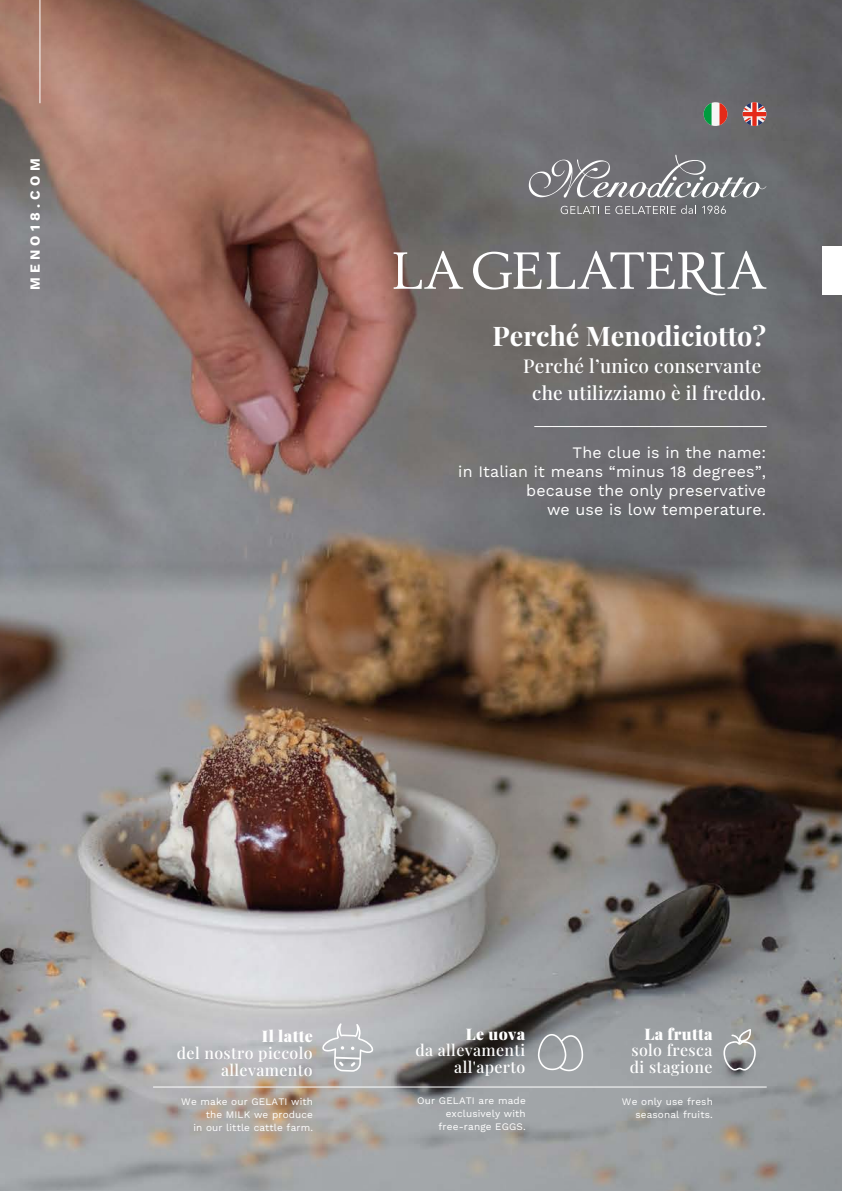
<style>
.page{position:relative;width:842px;height:1191px;background:#fff}
.page>*{position:absolute;margin:0;border:0;box-sizing:border-box;transform-origin:0 0}
.t1{font:700 27px "Playfair Display";color:#fff}
.t2{font:500 19px/27px "Playfair Display";letter-spacing:.01em;color:#fff;text-align:center}
.t3{font:16px/19px "Work Sans";letter-spacing:.01em;color:#fff;text-align:right}
.t4{font:500 15.9px/16.7px "Playfair Display";letter-spacing:.025em;color:#fff;text-align:right}
.t5{font:900 15.9px "Playfair Display";letter-spacing:.025em;color:#fff}
.t6{font:700 14px "Work Sans";letter-spacing:.3em;color:#fff}
.t7{font:10px/13px "Work Sans";letter-spacing:.015em;color:#fff;text-align:right}
</style>
<div class="page">
<img style="left:0;top:0;width:842px;height:1191px">
<svg style="left:394px;top:251px;width:69px;height:38px"></svg>
<svg style="left:473px;top:251px;width:293px;height:47px"></svg>
<svg style="left:702px;top:101px;width:27px;height:26px"></svg>
<svg style="left:741px;top:101px;width:27px;height:26px"></svg>
<svg style="left:529px;top:155px;width:237px;height:43px;background:#858589"></svg>
<svg style="left:561px;top:206px;width:38px;height:8px"></svg>
<svg style="left:605px;top:205px;width:91px;height:9px"></svg>
<svg style="left:702px;top:206px;width:24px;height:8px"></svg>
<hr style="left:153px;top:1086px;width:613px;height:1px;background:#fff">
<svg style="left:321px;top:1023px;width:53px;height:48px;background:#bfc2c5"></svg>
<svg style="left:538px;top:1034px;width:45px;height:37px;background:#aaadb0"></svg>
<svg style="left:723px;top:1029px;width:33px;height:41px"></svg>
<div style="left:822px;top:246px;width:20px;height:49px;background:#fff"></div>
<hr style="left:535px;top:426px;width:231px;height:1px;background:#fff">
<hr style="left:39px;top:0;width:1px;height:103px;background:#fff">
<h3 class="t6" style="left:25px;top:290px;width:133px;rotate:-90deg">MENO18.COM</h3>
<h1 class="t1" style="left:493px;top:314px;width:275px">Perché Menodiciotto?</h1>
<h2 class="t2" style="left:523px;top:350px;width:244px">Perché l’unico conservante che utilizziamo è il freddo.</h2>
<h3 class="t3" style="left:458px;top:442px;width:309px">The clue is in the name:<br>in Italian it means “minus 18 degrees”, because the only preservative<br>we use is low temperature.</h3>
<h3 class="t5" style="left:262px;top:1023px;width:52px">Il latte</h3>
<h3 class="t4" style="left:177px;top:1043px;width:137px">del nostro piccolo allevamento</h3>
<h3 class="t5" style="left:466px;top:1021px;width:61px">Le uova</h3>
<h3 class="t4" style="left:415px;top:1040px;width:112px">da allevamenti all'aperto</h3>
<h3 class="t5" style="left:644px;top:1021px;width:70px">La frutta</h3>
<h3 class="t4" style="left:630px;top:1040px;width:84px;text-align:left">solo fresca di stagione</h3>
<p class="t7" style="left:181px;top:1094px;width:133px">We make our GELATI with the MILK we produce<br>in our little cattle farm.</p>
<p class="t7" style="left:417px;top:1094px;width:110px">Our GELATI are made exclusively with free-range EGGS.</p>
<p class="t7" style="left:622px;top:1094px;width:92px">We only use fresh seasonal fruits.</p>
</div>
